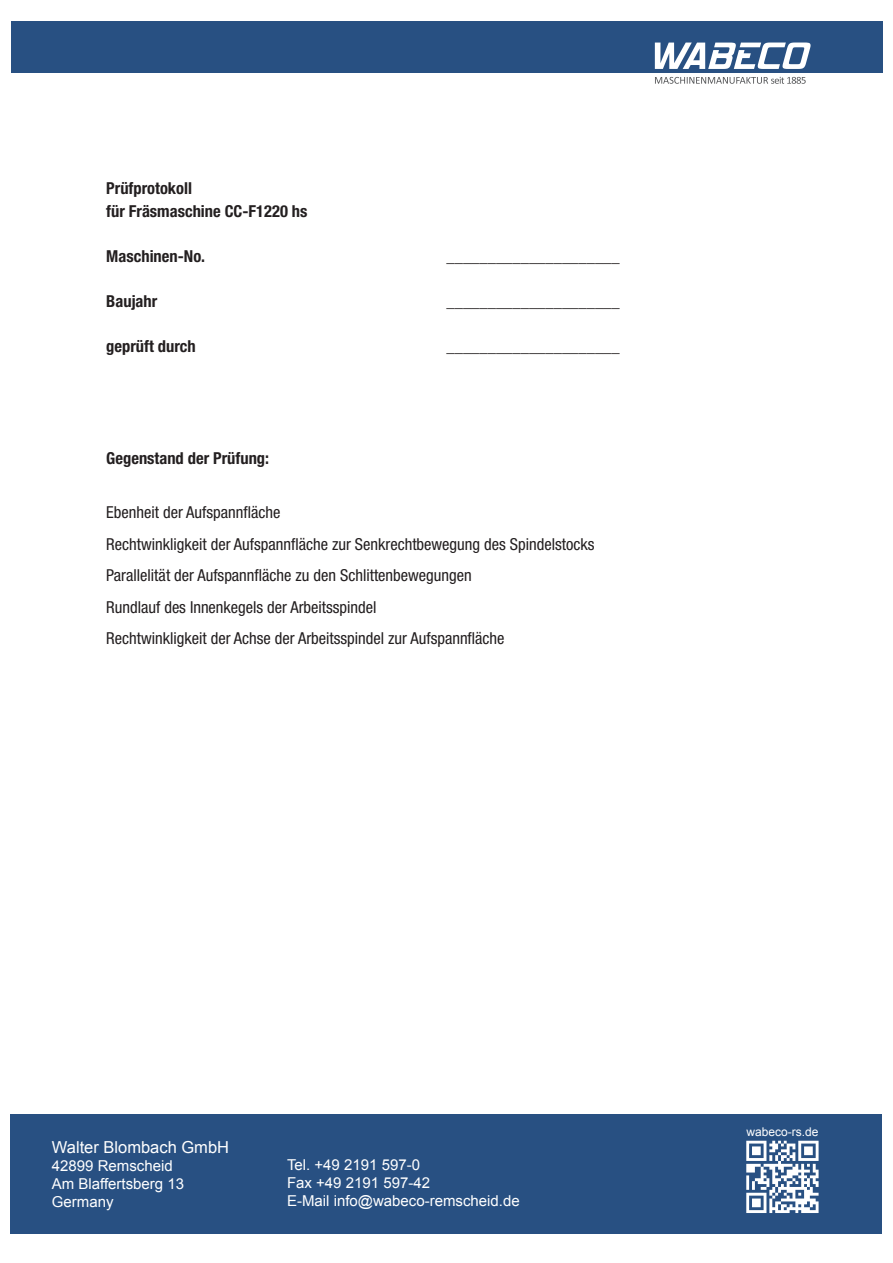
<style>
.page{position:relative;width:893px;height:1263px;background:#fff}
.page>*{position:absolute;margin:0;border:0;box-sizing:border-box;transform-origin:0 0}
.t1{font:condensed 16.5px/31.5px "Helvetica Neue LT Std";color:#231f20}
.t2{font:700 condensed 16.5px/22.5px "Helvetica Neue LT Std";color:#231f20}
.t3{font:16.5px "Arial";color:#fff}
.t4{font:15px/18px "Arial";color:#fff}
.t5{font:12px "Arial";color:#fff}
</style>
<div class="page">
<div style="left:11px;top:21px;width:871px;height:51px;background:#285082"></div>
<svg style="left:655px;top:43px;width:156px;height:26px"></svg>
<svg style="left:655px;top:77px;width:151px;height:7px"></svg>
<svg style="left:118px;top:1233px;width:73px;height:1px"></svg>
<div style="left:11px;top:1114px;width:871px;height:119px;background:#285082"></div>
<svg style="left:746px;top:1141px;width:73px;height:72px"></svg>
<p class="t2" style="left:106px;top:177px;width:203px">Prüfprotokoll<br>für Fräsmaschine CC-F1220 hs</p>
<p class="t2" style="left:106px;top:244px;width:100px">Maschinen-No.</p>
<p class="t2" style="left:106px;top:289px;width:53px">Baujahr</p>
<p class="t2" style="left:106px;top:334px;width:91px">geprüft durch</p>
<p class="t2" style="left:446px;top:244px;width:175px">_____________________</p>
<p class="t2" style="left:446px;top:289px;width:175px">_____________________</p>
<p class="t2" style="left:446px;top:334px;width:175px">_____________________</p>
<p class="t2" style="left:106px;top:447px;width:164px">Gegenstand der Prüfung:</p>
<p class="t1" style="left:106px;top:496px;width:490px">Ebenheit der Aufspannfläche<br>Rechtwinkligkeit der Aufspannfläche zur Senkrechtbewegung des Spindelstocks Parallelität der Aufspannfläche zu den Schlittenbewegungen<br>Rundlauf des Innenkegels der Arbeitsspindel<br>Rechtwinkligkeit der Achse der Arbeitsspindel zur Aufspannfläche</p>
<p class="t3" style="left:52px;top:1135px;width:179px">Walter Blombach GmbH</p>
<p class="t4" style="left:52px;top:1156px;width:134px">42899 Remscheid<br>Am Blaffertsberg 13<br>Germany</p>
<p class="t4" style="left:287px;top:1155px;width:234px">Tel. +49 2191 597-0<br>Fax +49 2191 597-42<br>E-Mail info@wabeco-remscheid.de</p>
<p class="t5" style="left:746px;top:1124px;width:74px">wabeco-rs.de</p>
</div>
